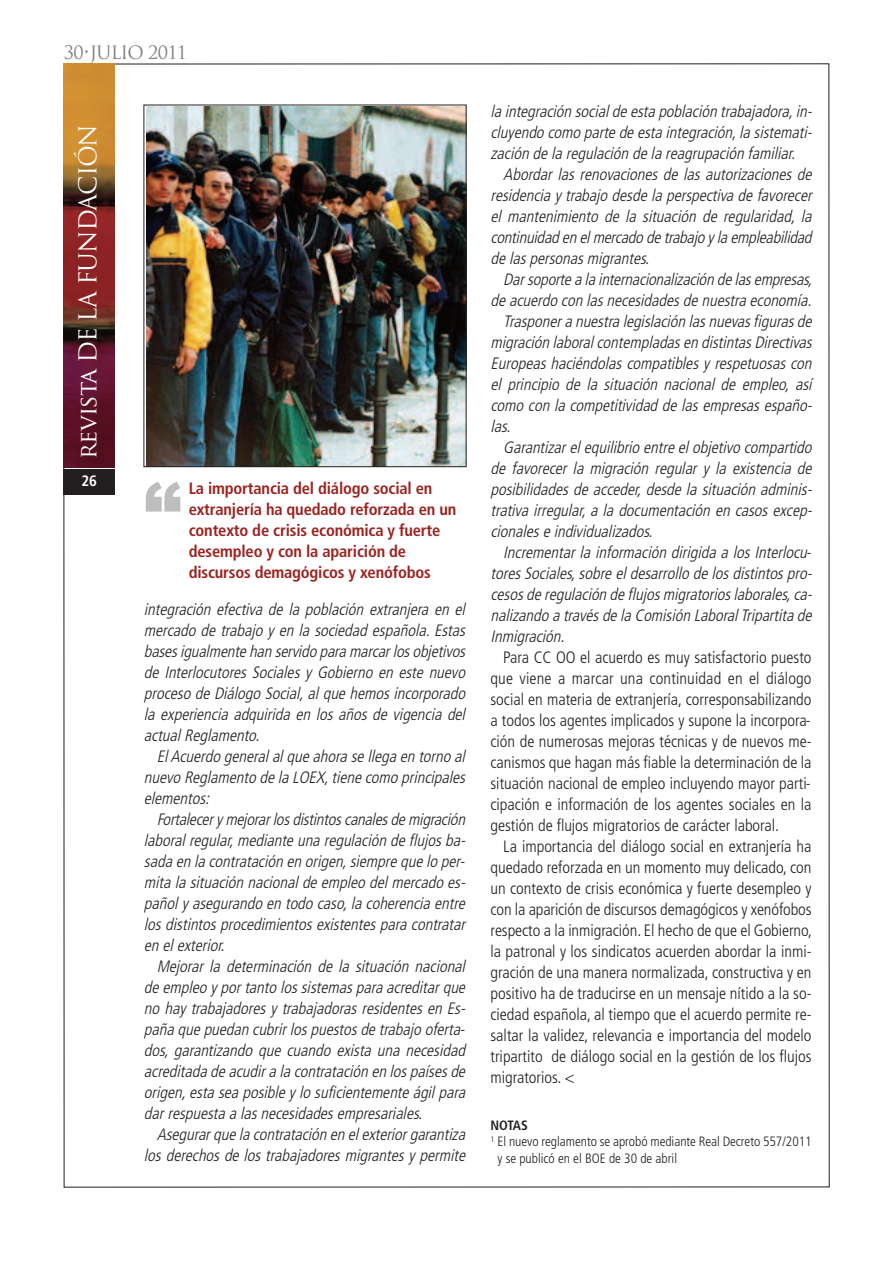
<style>
.page{position:relative;width:893px;height:1263px;background:#fff}
.page>*{position:absolute;margin:0;border:0;box-sizing:border-box;transform-origin:0 0}
.t1{font:900 75.15px "Arial";color:#bfbebe}
.t2{font:24px "Trajan Pro";letter-spacing:-.04em;color:#fff}
.t3{font:18px "Trajan Pro";letter-spacing:-.04em;color:#807f7d}
.t4{font:italic 300 condensed 16.5px/21px "Frutiger";color:#231f20;text-align:justify}
.t5{font:300 condensed 16.5px/21px "Frutiger";color:#231f20;text-align:justify}
.t6{font:700 condensed 16.5px/21px "Frutiger";letter-spacing:-.01em;color:#9c2320}
.t7{font:700 condensed 15px "Frutiger";color:#fff}
.t8{font:300 condensed 13.5px "Frutiger";color:#231f20}
.t9{font:700 condensed 13.5px "Frutiger";letter-spacing:-.025em;color:#231f20}
</style>
<div class="page">
<div style="left:64px;top:469px;width:51px;height:25px;background:#231f20"></div>
<img style="left:64px;top:64px;width:51px;height:404px">
<img style="left:146px;top:107px;width:318px;height:358px">
<div style="left:144px;top:105px;width:322px;height:362px;border:1px solid #231f20"></div>
<p class="t3" style="left:64px;top:46px;width:125px">30•JULIO 2011</p>
<h2 class="t2" style="left:79px;top:459px;width:336px;rotate:-90deg">revista DE LA FUNDACIÓN</h2>
<p class="t7" style="left:81px;top:474px;width:17px">26</p>
<h1 class="t1" style="left:144px;top:454px;width:39px">“</h1>
<p class="t6" style="left:189px;top:479px;width:269px">La importancia del diálogo social en extranjería ha quedado reforzada en un contexto de crisis económica y fuerte desempleo y con la aparición de discursos demagógicos y xenófobos</p>
<p class="t4" style="left:144px;top:600px;width:326px">integración efectiva de la población extranjera en el mercado de trabajo y en la sociedad española. Estas bases igualmente han servido para marcar los objetivos de Interlocutores Sociales y Gobierno en este nuevo proceso de Diálogo Social, al que hemos incorporado la experiencia adquirida en los años de vigencia del actual Reglamento.</p>
<p class="t4" style="left:144px;top:747px;width:326px;text-indent:13px">El Acuerdo general al que ahora se llega en torno al nuevo Reglamento de la LOEX, tiene como principales elementos:</p>
<p class="t4" style="left:144px;top:810px;width:326px;text-indent:13px">Fortalecer y mejorar los distintos canales de migración laboral regular, mediante una regulación de flujos ba&shy;sada en la contratación en origen, siempre que lo per&shy;mita la situación nacional de empleo del mercado es&shy;pañol y asegurando en todo caso, la coherencia entre los distintos procedimientos existentes para contratar en el exterior.</p>
<p class="t4" style="left:144px;top:957px;width:326px;text-indent:13px">Mejorar la determinación de la situación nacional de empleo y por tanto los sistemas para acreditar que no hay trabajadores y trabajadoras residentes en Es&shy;paña que puedan cubrir los puestos de trabajo oferta&shy;dos, garantizando que cuando exista una necesidad acreditada de acudir a la contratación en los países de origen, esta sea posible y lo suficientemente ágil para dar respuesta a las necesidades empresariales.</p>
<p class="t4" style="left:144px;top:1125px;width:326px;text-align:right">Asegurar que la contratación en el exterior garantiza los derechos de los trabajadores migrantes y permite</p>
<p class="t4" style="left:491px;top:102px;width:326px">la integración social de esta población trabajadora, in&shy;cluyendo como parte de esta integración, la sistemati&shy;zación de la regulación de la reagrupación familiar.</p>
<p class="t4" style="left:491px;top:165px;width:326px;text-indent:13px">Abordar las renovaciones de las autorizaciones de residencia y trabajo desde la perspectiva de favorecer el mantenimiento de la situación de regularidad, la continuidad en el mercado de trabajo y la empleabilidad de las personas migrantes.</p>
<p class="t4" style="left:503px;top:270px;width:314px">Dar soporte a la internacionalización de las empresas,</p>
<p class="t4" style="left:491px;top:291px;width:326px">de acuerdo con las necesidades de nuestra economía.</p>
<p class="t4" style="left:503px;top:312px;width:313px">Trasponer a nuestra legislación las nuevas figuras de</p>
<p class="t4" style="left:491px;top:333px;width:326px">migración laboral contempladas en distintas Directivas</p>
<p class="t4" style="left:491px;top:354px;width:326px">Europeas haciéndolas compatibles y respetuosas con</p>
<p class="t4" style="left:491px;top:375px;width:323px">el principio de la situación nacional de empleo, así</p>
<p class="t4" style="left:491px;top:396px;width:326px">como con la competitividad de las empresas españo-</p>
<p class="t4" style="left:491px;top:417px;width:25px">las.</p>
<p class="t4" style="left:503px;top:438px;width:313px">Garantizar el equilibrio entre el objetivo compartido</p>
<p class="t4" style="left:491px;top:459px;width:326px">de favorecer la migración regular y la existencia de</p>
<p class="t4" style="left:491px;top:480px;width:326px">posibilidades de acceder, desde la situación adminis-</p>
<p class="t4" style="left:491px;top:501px;width:326px">trativa irregular, a la documentación en casos excep-</p>
<p class="t4" style="left:491px;top:522px;width:167px">cionales e individualizados.</p>
<p class="t4" style="left:503px;top:543px;width:312px">Incrementar la información dirigida a los Interlocu-</p>
<p class="t4" style="left:491px;top:564px;width:326px">tores Sociales, sobre el desarrollo de los distintos pro-</p>
<p class="t4" style="left:491px;top:585px;width:326px">cesos de regulación de flujos migratorios laborales, ca-</p>
<p class="t4" style="left:491px;top:606px;width:326px">nalizando a través de la Comisión Laboral Tripartita de</p>
<p class="t4" style="left:491px;top:627px;width:79px">Inmigración.</p>
<p class="t5" style="left:490px;top:648px;width:323px;text-indent:13px">Para CC OO el acuerdo es muy satisfactorio puesto que viene a marcar una continuidad en el diálogo social en materia de extranjería, corresponsabilizando a todos los agentes implicados y supone la incorpora&shy;ción de numerosas mejoras técnicas y de nuevos me&shy;canismos que hagan más fiable la determinación de la situación nacional de empleo incluyendo mayor parti&shy;cipación e información de los agentes sociales en la gestión de flujos migratorios de carácter laboral.</p>
<p class="t5" style="left:490px;top:837px;width:323px;text-indent:13px">La importancia del diálogo social en extranjería ha quedado reforzada en un momento muy delicado, con un contexto de crisis económica y fuerte desempleo y con la aparición de discursos demagógicos y xenófobos respecto a la inmigración. El hecho de que el Gobierno, la patronal y los sindicatos acuerden abordar la inmi&shy;gración de una manera normalizada, constructiva y en positivo ha de traducirse en un mensaje nítido a la so&shy;ciedad española, al tiempo que el acuerdo permite re&shy;saltar la validez, relevancia e importancia del modelo tripartito de diálogo social en la gestión de los flujos migratorios. &lt;</p>
<p class="t9" style="left:490px;top:1120px;width:39px">NOTAS</p>
<p class="t8" style="left:490px;top:1136px;width:323px"><sup>1</sup> El nuevo reglamento se aprobó mediante Real Decreto 557/2011</p>
<p class="t8" style="left:497px;top:1153px;width:181px">y se publicó en el BOE de 30 de abril</p>
</div>
